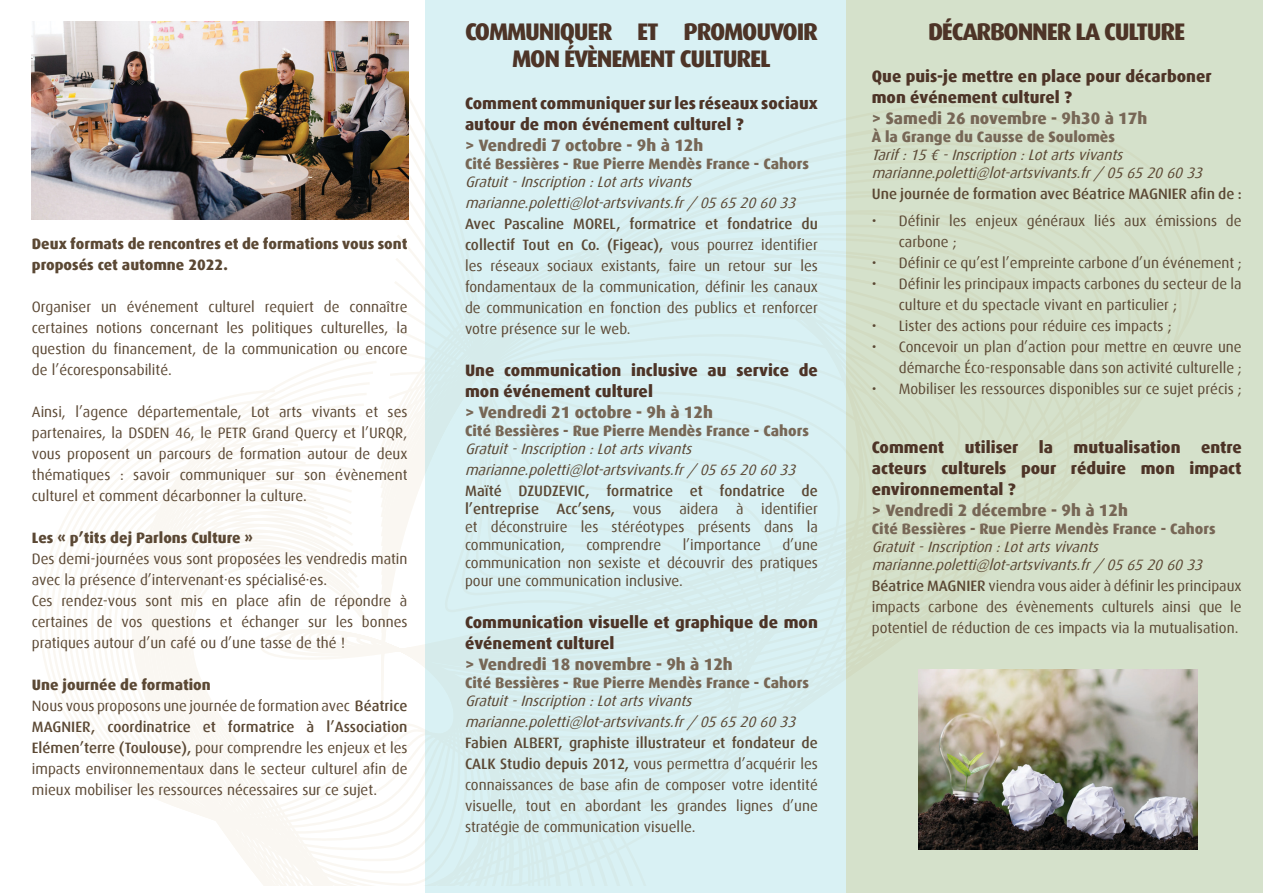
<style>
.page{position:relative;width:1263px;height:893px;background:#fff}
.page>*{position:absolute;margin:0;border:0;box-sizing:border-box;transform-origin:0 0}
.t1{font:800 24px/27px "Dax";letter-spacing:-.05em;color:#4d3427;text-align:center}
.t2{font:800 16.5px/21px "Dax";color:#4d3427}
.t3{font:800 16.5px "Dax";color:#776756}
.t4{font:15px/21px "Dax";color:#5b4834;text-align:justify}
.t5{font:italic 15px "Dax";color:#5b4834}
.t6{font:800 15px "Dax";color:#776756}
.t7{font:800 15px/21px "Dax";color:#5b4834}
.t8{font:500 15px "Dax";color:#5b4834}
.s1{font-weight:500}
</style>
<div class="page">
<svg style="left:31px;top:21px;width:394px;height:864px"></svg>
<div style="left:425px;top:0;width:421px;height:893px;background:#d9f1f4"></div>
<img style="left:32px;top:21px;width:376px;height:198px">
<div style="left:846px;top:0;width:417px;height:893px;background:#d5e1cb"></div>
<img style="left:918px;top:670px;width:279px;height:180px">
<p class="t7" style="left:32px;top:233px;width:377px">Deux formats de rencontres et de formations vous sont proposés cet automne 2022.</p>
<p class="t4" style="left:32px;top:296px;width:377px">Organiser un événement culturel requiert de connaître certaines notions concernant les politiques culturelles, la question du financement, de la communication ou encore de l’écoresponsabilité.</p>
<p class="t4" style="left:32px;top:401px;width:377px">Ainsi, l’agence départementale, Lot arts vivants et ses partenaires, la DSDEN 46, le PETR Grand Quercy et l’URQR, vous proposent un parcours de formation autour de deux thématiques : savoir communiquer sur son évènement culturel et comment décarbonner la culture.</p>
<p class="t7" style="left:32px;top:527px;width:223px">Les « p’tits dej Parlons Culture »</p>
<p class="t4" style="left:32px;top:548px;width:377px">Des demi-journées vous sont proposées les vendredis matin avec la présence d’intervenant·es spécialisé·es.</p>
<p class="t4" style="left:32px;top:590px;width:377px">Ces rendez-vous sont mis en place afin de répondre à certaines de vos questions et échanger sur les bonnes pratiques autour d’un café ou d’une tasse de thé !</p>
<p class="t7" style="left:32px;top:674px;width:180px">Une journée de formation</p>
<p class="t4" style="left:32px;top:695px;width:377px">Nous vous proposons une journée de formation avec <span class="s1">Béatrice MAGNIER, coordinatrice et formatrice à l’Association Elémen’terre (Toulouse),</span> pour comprendre les enjeux et les impacts environnementaux dans le secteur culturel afin de mieux mobiliser les ressources nécessaires sur ce sujet.</p>
<p class="t1" style="left:465px;top:18px;width:354px">COMMUNIQUER ET PROMOUVOIR<br>MON ÉVÈNEMENT CULTUREL</p>
<p class="t2" style="left:465px;top:93px;width:354px">Comment communiquer sur les réseaux sociaux autour de mon événement culturel ?</p>
<p class="t3" style="left:465px;top:136px;width:240px">&gt; Vendredi 7 octobre - 9h à 12h</p>
<p class="t6" style="left:465px;top:155px;width:345px">Cité Bessières - Rue Pierre Mendès France - Cahors</p>
<p class="t5" style="left:465px;top:174px;width:232px">Gratuit-Inscription:Lotartsvivants</p>
<p class="t5" style="left:465px;top:195px;width:336px">marianne.poletti@lot-artsvivants.fr/ 0565206033</p>
<p class="t4" style="left:465px;top:214px;width:354px"><span class="s1">Avec Pascaline MOREL, formatrice et fondatrice du collectif Tout en Co. (Figeac),</span> vous pourrez identifier les réseaux sociaux existants, faire un retour sur les fondamentaux de la communication, définir les canaux de communication en fonction des publics et renforcer votre présence sur le web.</p>
<p class="t2" style="left:465px;top:360px;width:354px">Une communication inclusive au service de mon événement culturel</p>
<p class="t3" style="left:465px;top:403px;width:249px">&gt; Vendredi 21 octobre - 9h à 12h</p>
<p class="t6" style="left:465px;top:422px;width:345px">Cité Bessières - Rue Pierre Mendès France - Cahors</p>
<p class="t5" style="left:465px;top:441px;width:232px">Gratuit-Inscription:Lotartsvivants</p>
<p class="t5" style="left:465px;top:462px;width:336px">marianne.poletti@lot-artsvivants.fr/ 0565206033</p>
<p class="t4" style="left:465px;top:482px;width:354px;line-height:18px"><span class="s1">Maïté DZUDZEVIC, formatrice et fondatrice de l’entreprise Acc’sens,</span> vous aidera à identifier et déconstruire les stéréotypes présents dans la communication,</p>
<p class="t4" style="left:465px;top:536px;width:354px;line-height:18px;text-indent:317px">d’une communication non sexiste et découvrir des pratiques pour une communication inclusive.</p>
<p class="t2" style="left:465px;top:612px;width:354px">Communication visuelle et graphique de mon événement culturel</p>
<p class="t3" style="left:465px;top:655px;width:269px">&gt; Vendredi 18 novembre - 9h à 12h</p>
<p class="t6" style="left:465px;top:674px;width:345px">Cité Bessières - Rue Pierre Mendès France - Cahors</p>
<p class="t5" style="left:465px;top:693px;width:232px">Gratuit-Inscription:Lotartsvivants</p>
<p class="t5" style="left:465px;top:714px;width:336px">marianne.poletti@lot-artsvivants.fr/ 0565206033</p>
<p class="t4" style="left:465px;top:733px;width:354px"><span class="s1">Fabien ALBERT, graphiste illustrateur et fondateur de CALK Studio depuis 2012,</span> vous permettra d’acquérir les connaissances de base afin de composer votre identité visuelle, tout en abordant les grandes lignes d’une stratégie de communication visuelle.</p>
<p class="t4" style="left:586px;top:535px;width:76px">comprendre</p>
<p class="t4" style="left:683px;top:535px;width:80px">l’importance</p>
<p class="t1" style="left:928px;top:18px;width:259px">DÉCARBONNER LA CULTURE</p>
<p class="t2" style="left:872px;top:66px;width:341px">Que puis-je mettre en place pour décarboner</p>
<p class="t2" style="left:872px;top:87px;width:202px">mon événement culturel ?</p>
<p class="t3" style="left:872px;top:109px;width:277px">&gt; Samedi 26 novembre - 9h30 à 17h</p>
<p class="t6" style="left:872px;top:128px;width:245px">À la Grange du Causse de Soulomès</p>
<p class="t5" style="left:872px;top:147px;width:256px">Tarif:15€-Inscription:Lotartsvivants</p>
<p class="t5" style="left:872px;top:165px;width:336px">marianne.poletti@lot-artsvivants.fr/ 0565206033</p>
<p class="t8" style="left:872px;top:186px;width:371px">Une journée de formation avec Béatrice MAGNIER afin de :</p>
<p class="t4" style="left:899px;top:211px;width:344px;text-indent:-27px">• Définir les enjeux généraux liés aux émissions de carbone ;</p>
<p class="t4" style="left:872px;top:253px;width:371px">• Définir ce qu’est l’empreinte carbone d’un événement ;</p>
<p class="t4" style="left:899px;top:274px;width:344px;text-indent:-27px">• Définir les principaux impacts carbones du secteur de la culture et du spectacle vivant en particulier ;</p>
<p class="t4" style="left:872px;top:316px;width:301px">• Lister des actions pour réduire ces impacts ;</p>
<p class="t4" style="left:872px;top:337px;width:371px;text-align:right">• Concevoir un plan d’action pour mettre en œuvre une démarche Éco-responsable dans son activité culturelle ;</p>
<p class="t4" style="left:872px;top:379px;width:371px">• Mobiliser les ressources disponibles sur ce sujet précis ;</p>
<p class="t2" style="left:872px;top:436px;width:371px;text-align:justify">Comment utiliser la mutualisation entre acteurs culturels pour réduire mon impact environnemental ?</p>
<p class="t3" style="left:872px;top:500px;width:258px">&gt; Vendredi 2 décembre - 9h à 12h</p>
<p class="t6" style="left:872px;top:520px;width:345px">Cité Bessières - Rue Pierre Mendès France - Cahors</p>
<p class="t5" style="left:872px;top:538px;width:232px">Gratuit-Inscription:Lotartsvivants</p>
<p class="t5" style="left:872px;top:556px;width:336px">marianne.poletti@lot-artsvivants.fr/ 0565206033</p>
<p class="t4" style="left:872px;top:575px;width:371px"><span class="s1">Béatrice MAGNIER</span> viendra vous aider à définir les principaux impacts carbone des évènements culturels ainsi que le potentiel de réduction de ces impacts via la mutualisation.</p>
</div>
